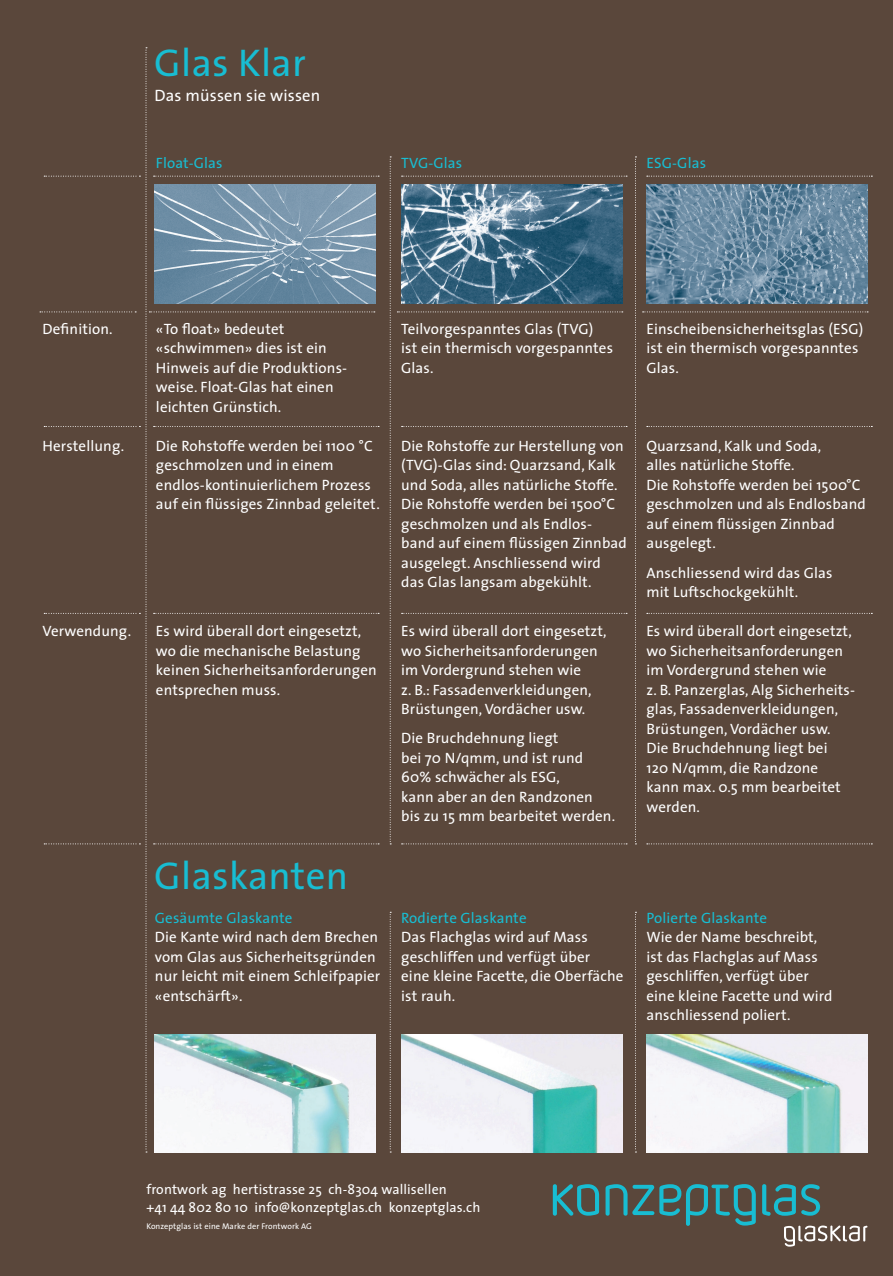
<style>
.page{position:relative;width:893px;height:1276px;background:#5a473b}
.page>*{position:absolute;margin:0;border:0;box-sizing:border-box;transform-origin:0 0}
.t1{font:38.85px "The Sans";letter-spacing:.01em;color:#18bdd2}
.t2{font:16.5px "The Sans";letter-spacing:.01em;color:#fff}
.t3{font:15px/19.5px "The Sans";letter-spacing:.01em;color:#fff}
.t4{font:15px "The Sans";letter-spacing:.01em;color:#18bdd2}
.t5{font:13.95px/18px "The Sans";letter-spacing:.01em;color:#fff}
.t6{font:8.4px "The Sans";letter-spacing:.01em;color:#fff}
</style>
<div class="page">
<svg style="left:553px;top:1184px;width:314px;height:62px"></svg>
<svg style="left:40px;top:311px;width:96px;height:1px"></svg>
<svg style="left:397px;top:311px;width:226px;height:1px"></svg>
<svg style="left:643px;top:311px;width:225px;height:1px"></svg>
<svg style="left:44px;top:176px;width:96px;height:1px"></svg>
<svg style="left:402px;top:176px;width:225px;height:1px"></svg>
<svg style="left:647px;top:176px;width:225px;height:1px"></svg>
<svg style="left:44px;top:426px;width:96px;height:1px"></svg>
<svg style="left:402px;top:426px;width:225px;height:1px"></svg>
<svg style="left:647px;top:426px;width:225px;height:1px"></svg>
<svg style="left:44px;top:613px;width:96px;height:1px"></svg>
<svg style="left:402px;top:613px;width:225px;height:1px"></svg>
<svg style="left:647px;top:613px;width:225px;height:1px"></svg>
<svg style="left:146px;top:47px;width:233px;height:1105px"></svg>
<svg style="left:44px;top:843px;width:96px;height:1px"></svg>
<svg style="left:402px;top:843px;width:225px;height:1px"></svg>
<svg style="left:647px;top:843px;width:225px;height:1px"></svg>
<svg style="left:390px;top:157px;width:1px;height:687px"></svg>
<svg style="left:390px;top:912px;width:1px;height:240px"></svg>
<svg style="left:635px;top:157px;width:1px;height:687px"></svg>
<svg style="left:635px;top:912px;width:1px;height:240px"></svg>
<img style="left:154px;top:185px;width:221px;height:118px">
<img style="left:154px;top:1034px;width:221px;height:118px">
<img style="left:401px;top:185px;width:221px;height:118px">
<img style="left:401px;top:1034px;width:221px;height:118px">
<img style="left:646px;top:185px;width:221px;height:118px">
<img style="left:646px;top:1034px;width:221px;height:118px">
<h1 class="t1" style="left:154px;top:30px;width:153px">Glas Klar</h1>
<p class="t2" style="left:154px;top:82px;width:167px">Das müssen sie wissen</p>
<p class="t4" style="left:156px;top:150px;width:68px">Float-Glas</p>
<p class="t4" style="left:401px;top:150px;width:63px">TVG-Glas</p>
<p class="t4" style="left:646px;top:150px;width:61px">ESG-Glas</p>
<p class="t3" style="left:43px;top:318px;width:72px">Definition.</p>
<p class="t3" style="left:43px;top:435px;width:83px">Herstellung.</p>
<p class="t3" style="left:43px;top:621px;width:90px">Verwendung.</p>
<p class="t3" style="left:156px;top:318px;width:193px">«To float» bedeutet «schwimmen» dies ist ein<br>Hinweis auf die Produktions&shy;weise. Float-Glas hat einen leichten Grünstich.</p>
<p class="t3" style="left:156px;top:435px;width:225px">Die Rohstoffe werden bei 1100 °C geschmolzen und in einem endlos-kontinuierlichem Prozess auf ein flüssiges Zinnbad geleitet.</p>
<p class="t3" style="left:156px;top:621px;width:222px">Es wird überall dort eingesetzt, wo die mechanische Belastung keinen Sicherheitsanforderungen entsprechen muss.</p>
<p class="t3" style="left:401px;top:318px;width:213px">Teilvorgespanntes Glas (TVG) ist ein thermisch vorgespanntes<br>Glas.</p>
<p class="t3" style="left:646px;top:318px;width:218px">Einscheibensicherheitsglas (ESG) ist ein thermisch vorgespanntes<br>Glas.</p>
<p class="t3" style="left:401px;top:435px;width:227px">Die Rohstoffe zur Herstellung von (TVG)-Glas sind: Quarzsand, Kalk und Soda, alles natürliche Stoffe.<br>Die Rohstoffe werden bei 1500°C geschmolzen und als Endlos&shy;band auf einem flüssigen Zinnbad ausgelegt. Anschliessend wird das Glas langsam abgekühlt.</p>
<p class="t3" style="left:401px;top:621px;width:207px">Es wird überall dort eingesetzt, wo Sicherheitsanforderungen im Vordergrund stehen wie<br>z. B.: Fassadenverkleidungen,<br>Brüstungen, Vordächer usw.</p>
<p class="t3" style="left:401px;top:728px;width:215px">Die Bruchdehnung liegt<br>bei 70 N/qmm, und ist rund<br>60% schwächer als ESG,<br>kann aber an den Randzonen bis zu 15 mm bearbeitet werden.</p>
<p class="t3" style="left:646px;top:435px;width:221px">Quarzsand, Kalk und Soda,<br>alles natürliche Stoffe.<br>Die Rohstoffe werden bei 1500°C geschmolzen und als Endlosband auf einem flüssigen Zinnbad ausgelegt.</p>
<p class="t3" style="left:646px;top:562px;width:188px">Anschliessend wird das Glas mit Luftschockgekühlt.</p>
<p class="t3" style="left:646px;top:621px;width:210px">Es wird überall dort eingesetzt, wo Sicherheitsanforderungen im Vordergrund stehen wie<br>z. B. Panzerglas, Alg Sicherheits&shy;glas, Fassadenverkleidungen,<br>Brüstungen, Vordächer usw.<br>Die Bruchdehnung liegt bei<br>120 N/qmm, die Randzone<br>kann max. 0.5 mm bearbeitet werden.</p>
<h1 class="t1" style="left:154px;top:843px;width:195px">Glaskanten</h1>
<p class="t4" style="left:155px;top:905px;width:139px">Gesäumte Glaskante</p>
<p class="t3" style="left:155px;top:927px;width:227px">Die Kante wird nach dem Brechen vom Glas aus Sicherheitsgründen nur leicht mit einem Schleifpapier «entschärft».</p>
<p class="t4" style="left:401px;top:905px;width:127px">Rodierte Glaskante</p>
<p class="t3" style="left:401px;top:927px;width:224px">Das Flachglas wird auf Mass geschliffen und verfügt über<br>eine kleine Facette, die Oberfäche ist rauh.</p>
<p class="t4" style="left:646px;top:905px;width:122px">Polierte Glaskante</p>
<p class="t3" style="left:646px;top:927px;width:188px">Wie der Name beschreibt, ist das Flachglas auf Mass geschliffen, verfügt über eine kleine Facette und wird anschliessend poliert.</p>
<p class="t5" style="left:146px;top:1180px;width:336px">frontwork ag hertistrasse 25 ch-8304 wallisellen<br>+41 44 802 80 10 info@konzeptglas.ch konzeptglas.ch</p>
<p class="t6" style="left:146px;top:1219px;width:167px">Konzeptglas ist eine Marke der Frontwork AG</p>
</div>
